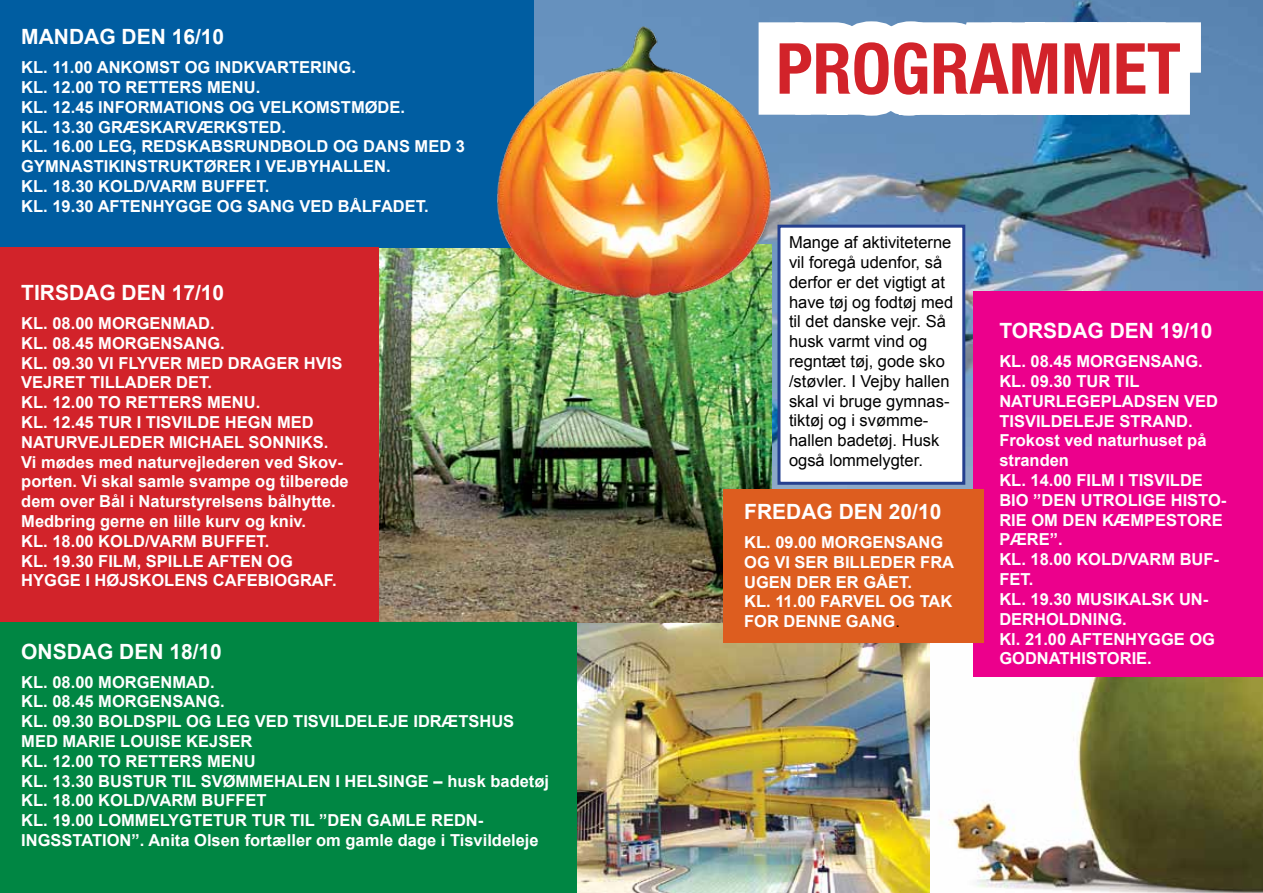
<style>
.page{position:relative;width:1263px;height:893px;background:#fff}
.page>*{position:absolute;margin:0;border:0;box-sizing:border-box;transform-origin:0 0}
.t1{font:700 condensed 70.5px "Helvetica Neue";color:#d2232a}
.t2{font:700 21px "Arial";color:#fff}
.t3{font:700 16.5px/19.8px "Arial";color:#fff}
.t4{font:16.5px/19.8px "Arial";color:#000}
.s1{font-weight:400;color:#000}
</style>
<div class="page">
<img style="left:534px;top:0;width:729px;height:490px">
<img style="left:1010px;top:677px;width:253px;height:216px">
<img style="left:378px;top:247px;width:394px;height:376px">
<img style="left:576px;top:623px;width:198px;height:270px">
<div style="left:0;top:0;width:534px;height:247px;background:#005da1"></div>
<div style="left:0;top:247px;width:378px;height:376px;background:#d2232a"></div>
<div style="left:0;top:623px;width:576px;height:270px;background:#008643"></div>
<div style="left:974px;top:291px;width:289px;height:386px;background:#ec008c"></div>
<div style="left:723px;top:490px;width:261px;height:153px;background:#dd5d1f"></div>
<img style="left:497px;top:24px;width:276px;height:275px">
<img style="left:774px;top:145px;width:118px;height:748px">
<img style="left:892px;top:145px;width:118px;height:748px">
<svg style="left:738px;top:0;width:484px;height:145px"></svg>
<p class="t2" style="left:21px;top:23px;width:205px">MANDAG DEN 16/10</p>
<p class="t3" style="left:21px;top:58px;width:445px">KL. 11.00 ANKOMST OG INDKVARTERING.<br>KL. 12.00 TO RETTERS MENU.<br>KL. 12.45 INFORMATIONS OG VELKOMSTMØDE.<br>KL. 13.30 GRÆSKARVÆRKSTED.<br>KL. 16.00 LEG, REDSKABSRUNDBOLD OG DANS MED 3<br>GYMNASTIKINSTRUKTØRER I VEJBYHALLEN.<br>KL. 18.30 KOLD/VARM BUFFET.<br>KL. 19.30 AFTENHYGGE OG SANG VED BÅLFADET.</p>
<h1 class="t1" style="left:776px;top:26px;width:406px">PROGRAMMET</h1>
<p class="t4" style="left:789px;top:233px;width:166px">Mange af aktiviteterne vil foregå udenfor, så derfor er det vigtigt at have tøj og fodtøj med til det danske vejr. Så husk varmt vind og regntæt tøj, gode sko /støvler. I Vejby hallen skal vi bruge gymnas&shy;tiktøj og i svømme&shy;hallen badetøj. Husk også lommelygter.</p>
<p class="t2" style="left:21px;top:279px;width:205px">TIRSDAG DEN 17/10</p>
<p class="t3" style="left:21px;top:314px;width:329px">KL. 08.00 MORGENMAD.<br>KL. 08.45 MORGENSANG.<br>KL. 09.30 VI FLYVER MED DRAGER HVIS<br>VEJRET TILLADER DET.<br>KL. 12.00 TO RETTERS MENU.<br>KL. 12.45 TUR I TISVILDE HEGN MED<br>NATURVEJLEDER MICHAEL SONNIKS.<br>Vi mødes med naturvejlederen ved Skov&shy;porten. Vi skal samle svampe og tilberede dem over Bål i Naturstyrelsens bålhytte.<br>Medbring gerne en lille kurv og kniv.<br>KL. 18.00 KOLD/VARM BUFFET.<br>KL. 19.30 FILM, SPILLE AFTEN OG<br>HYGGE I HØJSKOLENS CAFEBIOGRAF.</p>
<p class="t2" style="left:999px;top:317px;width:215px">TORSDAG DEN 19/10</p>
<p class="t3" style="left:999px;top:352px;width:229px">KL. 08.45 MORGENSANG.<br>KL. 09.30 TUR TIL<br>NATURLEGEPLADSEN VED<br>TISVILDELEJE STRAND.<br>Frokost ved naturhuset på stranden<br>KL. 14.00 FILM I TISVILDE<br>BIO ”DEN UTROLIGE HISTO-<br>RIE OM DEN KÆMPESTORE<br>PÆRE”.<br>KL. 18.00 KOLD/VARM BUF-<br>FET.<br>KL. 19.30 MUSIKALSK UN-<br>DERHOLDNING.<br>Kl. 21.00 AFTENHYGGE OG<br>GODNATHISTORIE.</p>
<p class="t2" style="left:744px;top:498px;width:199px">FREDAG DEN 20/10</p>
<p class="t3" style="left:744px;top:533px;width:211px">KL. 09.00 MORGENSANG<br>OG VI SER BILLEDER FRA<br>UGEN DER ER GÅET.<br>KL. 11.00 FARVEL OG TAK<br>FOR DENNE GANG<span class="s1">.</span></p>
<p class="t2" style="left:21px;top:637px;width:202px">ONSDAG DEN 18/10</p>
<p class="t3" style="left:21px;top:672px;width:529px">KL. 08.00 MORGENMAD.<br>KL. 08.45 MORGENSANG.<br>KL. 09.30 BOLDSPIL OG LEG VED TISVILDELEJE IDRÆTSHUS MED MARIE LOUISE KEJSER<br>KL. 12.00 TO RETTERS MENU<br>KL. 13.30 BUSTUR TIL SVØMMEHALEN I HELSINGE – husk badetøj KL. 18.00 KOLD/VARM BUFFET<br>KL. 19.00 LOMMELYGTETUR TUR TIL ”DEN GAMLE REDN-INGSSTATION”. Anita Olsen fortæller om gamle dage i Tisvildeleje</p>
</div>
